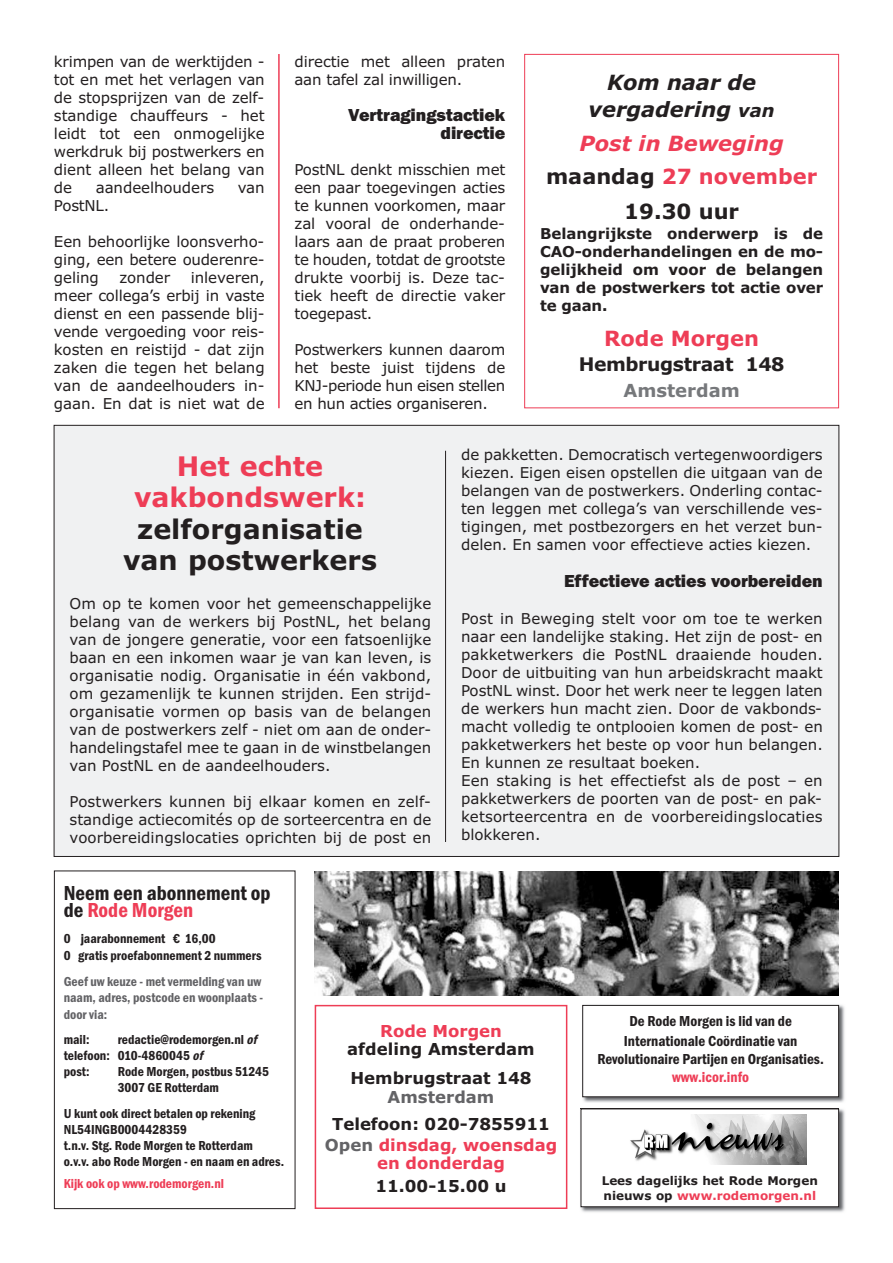
<style>
.page{position:relative;width:893px;height:1263px;background:#fff}
.page>*{position:absolute;margin:0;border:0;box-sizing:border-box;transform-origin:0 0}
.t1{font:700 27px/31.5px "Verdana";color:#231f20;text-align:center}
.t2{font:700 27px/31.5px "Verdana";color:#ee3d56;text-align:center}
.t3{font:700 21px/33.6px "Verdana";color:#231f20;text-align:center}
.t4{font:600 condensed 21px/16.5px "Franklin Gothic";color:#231f20}
.t5{font:italic 700 21px/27px "Verdana";color:#231f20;text-align:center}
.t6{font:700 21px "Verdana";color:#ee3d56}
.t7{font:700 18.75px "Verdana";letter-spacing:-.02em;color:#231f20}
.t8{font:800 18px/18px "Franklin Gothic";letter-spacing:-.005em;color:#231f20;text-align:right}
.t9{font:700 18px "Verdana";color:#76787b}
.t10{font:700 16.5px/28.5px "Verdana";color:#231f20}
.t11{font:700 16.5px "Verdana";color:#ee3d56}
.t12{font:700 16.5px "Verdana";color:#636366}
.t13{font:15px/18px "Verdana";color:#231f20;text-align:justify}
.t14{font:700 15px/18px "Verdana";letter-spacing:-.01em;color:#231f20;text-align:justify}
.t15{font:600 condensed 15px/19.5px "Franklin Gothic";color:#231f20;text-align:center}
.t16{font:600 condensed 15px "Franklin Gothic";color:#ee3d56}
.t17{font:600 condensed 13.5px/16.2px "Franklin Gothic";color:#231f20}
.t18{font:600 condensed 13.5px/16.2px "Franklin Gothic";color:#636366}
.t19{font:600 condensed 13.5px "Franklin Gothic";color:#ee3d56}
.t20{font:700 12px/14.4px "Verdana";color:#231f20}
.s1{font-size:18px}
.s2{font-style:italic;color:#ee3d56}
.s3{color:#ee3d56}
.s4{font-style:italic}
.s5{color:#636366}
</style>
<div class="page">
<img style="left:580px;top:1109px;width:265px;height:103px">
<div style="left:581px;top:1109px;width:258px;height:98px;background:#fff"></div>
<div style="left:581px;top:1108px;width:258px;height:99px;border:1px solid #231f20"></div>
<img style="left:630px;top:1114px;width:177px;height:50px">
<img style="left:582px;top:1004px;width:263px;height:99px">
<img style="left:581px;top:1108px;width:258px;height:1px">
<div style="left:583px;top:1005px;width:256px;height:92px;background:#fff"></div>
<div style="left:582px;top:1005px;width:257px;height:92px;border:1px solid #231f20"></div>
<hr style="left:278px;top:54px;width:2px;height:354px;background:#ee3d56">
<div style="left:54px;top:425px;width:785px;height:431px;background:#f0f1f2"></div>
<div style="left:54px;top:870px;width:241px;height:339px;border:1px solid #231f20"></div>
<div style="left:524px;top:54px;width:315px;height:354px;border:1px solid #ee3d56"></div>
<div style="left:315px;top:1005px;width:252px;height:204px;border:2px solid #ee3d56"></div>
<img style="left:315px;top:871px;width:524px;height:124px">
<hr style="left:445px;top:451px;width:1px;height:391px;background:#231f20">
<p class="t13" style="left:54px;top:53px;width:212px">krimpen van de werktijden - tot en met het verlagen van de stopsprijzen van de zelf&shy;standige chauffeurs - het leidt tot een onmogelijke werkdruk bij postwerkers en dient alleen het belang van de</p>
<p class="t13" style="left:96px;top:179px;width:120px">aandeelhouders</p>
<p class="t13" style="left:238px;top:179px;width:28px">van</p>
<p class="t13" style="left:54px;top:197px;width:57px">PostNL.</p>
<p class="t13" style="left:54px;top:233px;width:212px">Een behoorlijke loonsverho&shy;ging, een betere ouderenre&shy;geling</p>
<p class="t13" style="left:54px;top:269px;width:212px;text-indent:137px">inleveren, meer collega’s erbij in vaste dienst en een passende blij&shy;vende vergoeding voor reis&shy;kosten en reistijd - dat zijn zaken die tegen het belang van de aandeelhouders in&shy;gaan. En dat is niet wat de</p>
<p class="t13" style="left:120px;top:269px;width:52px">zonder</p>
<p class="t13" style="left:294px;top:53px;width:212px">directie met alleen praten aan tafel zal inwilligen.</p>
<p class="t8" style="left:348px;top:106px;width:159px">Vertragingstactiek directie</p>
<p class="t13" style="left:295px;top:161px;width:212px">PostNL denkt misschien met een paar toegevingen acties te kunnen voorkomen, maar zal vooral de onderhande&shy;laars aan de praat proberen te houden, totdat de grootste drukte voorbij is. Deze tac&shy;tiek heeft de directie vaker toegepast.</p>
<p class="t13" style="left:295px;top:341px;width:212px">Postwerkers kunnen daarom het beste juist tijdens de KNJ-periode hun eisen stellen en hun acties organiseren.</p>
<h2 class="t5" style="left:588px;top:69px;width:188px">Kom naar de vergadering <span class="s1">van</span></h2>
<h2 class="t3" style="left:546px;top:127px;width:273px"><span class="s2">Post in Beweging </span>maandag <span class="s3">27 november<br></span>19.30 uur</h2>
<p class="t14" style="left:540px;top:225px;width:285px">Belangrijkste onderwerp is de CAO-onderhandelingen en de mo&shy;gelijkheid om voor de belangen van de postwerkers tot actie over te gaan.</p>
<h2 class="t6" style="left:604px;top:326px;width:156px">Rode Morgen</h2>
<p class="t7" style="left:579px;top:354px;width:207px">Hembrugstraat 148</p>
<p class="t9" style="left:623px;top:380px;width:118px">Amsterdam</p>
<h1 class="t2" style="left:134px;top:451px;width:234px">Het echte vakbondswerk:</h1>
<h1 class="t1" style="left:123px;top:514px;width:255px">zelforganisatie van postwerkers</h1>
<p class="t13" style="left:70px;top:595px;width:363px">Om op te komen voor het gemeenschappelijke belang van de werkers bij PostNL, het belang van de jongere generatie, voor een fatsoenlijke baan en een inkomen waar je van kan leven, is organisatie nodig. Organisatie in één vakbond, om gezamenlijk te kunnen strijden. Een strijd&shy;organisatie vormen op basis van de belangen van de postwerkers zelf - niet om aan de onder&shy;handelingstafel mee te gaan in de winstbelangen van PostNL en de aandeelhouders.</p>
<p class="t13" style="left:70px;top:793px;width:363px">Postwerkers kunnen bij elkaar komen en zelf&shy;standige actiecomités op de sorteercentra en de voorbereidingslocaties oprichten bij de post en</p>
<p class="t13" style="left:461px;top:446px;width:363px">de pakketten. Democratisch vertegenwoordigers kiezen. Eigen eisen opstellen die uitgaan van de belangen van de postwerkers. Onderling contac&shy;ten leggen met collega’s van verschillende ves&shy;tigingen, met postbezorgers en het verzet bun&shy;delen. En samen voor effectieve acties kiezen.</p>
<p class="t8" style="left:564px;top:572px;width:260px">Effectieve acties voorbereiden</p>
<p class="t13" style="left:461px;top:610px;width:363px;text-align:left">Post in Beweging stelt voor om toe te werken naar een landelijke staking. Het zijn de post- en pakketwerkers die PostNL draaiende houden.<br>Door de uitbuiting van hun arbeidskracht maakt PostNL winst. Door het werk neer te leggen laten de werkers hun macht zien. Door de vakbonds&shy;macht volledig te ontplooien komen de post- en pakketwerkers het beste op voor hun belangen.<br>En kunnen ze resultaat boeken.<br>Een staking is het effectiefst als de post – en pakketwerkers de poorten van de post- en pak&shy;ketsorteercentra en de voorbereidingslocaties blokkeren.</p>
<h2 class="t4" style="left:64px;top:885px;width:208px">Neem een abonnement op de <span class="s3">Rode Morgen</span></h2>
<p class="t17" style="left:64px;top:930px;width:199px">0 jaarabonnement € 16,00<br>0 gratis proefabonnement 2 nummers</p>
<p class="t18" style="left:64px;top:973px;width:201px">Geef uw keuze - met vermelding van uw naam, adres, postcode en woonplaats - door via:</p>
<p class="t17" style="left:64px;top:1031px;width:27px">mail:</p>
<p class="t17" style="left:64px;top:1031px;width:198px;text-indent:54px">redactie@rodemorgen.nl <span class="s4">of </span>telefoon: 010-4860045 <span class="s4">of<br></span>post:</p>
<p class="t17" style="left:118px;top:1063px;width:153px">Rode Morgen, postbus 51245<br>3007 GE Rotterdam</p>
<p class="t17" style="left:64px;top:1105px;width:222px">U kunt ook direct betalen op rekening NL54INGB0004428359<br>t.n.v. Stg. Rode Morgen te Rotterdam<br>o.v.v. abo Rode Morgen - en naam en adres.</p>
<p class="t19" style="left:64px;top:1176px;width:162px">Kijk ook op www.rodemorgen.nl</p>
<p class="t11" style="left:380px;top:1022px;width:123px">Rode Morgen</p>
<p class="t10" style="left:347px;top:1035px;width:189px">afdeling Amsterdam<br>Hembrugstraat 148</p>
<p class="t12" style="left:388px;top:1088px;width:108px">Amsterdam</p>
<p class="t10" style="left:325px;top:1114px;width:234px;line-height:21px;text-align:center">Telefoon: 020-7855911<br><span class="s5">Open</span> <span class="s3">dinsdag, woensdag</span></p>
<p class="t11" style="left:377px;top:1154px;width:129px">en donderdag</p>
<p class="t10" style="left:375px;top:1172px;width:133px">11.00-15.00 u</p>
<p class="t15" style="left:624px;top:1011px;width:175px">De Rode Morgen is lid van de<br>Internationale Coördinatie van</p>
<p class="t15" style="left:597px;top:1049px;width:228px">Revolutionaire Partijen en Organisaties.</p>
<p class="t16" style="left:672px;top:1068px;width:78px">www.icor.info</p>
<p class="t20" style="left:602px;top:1174px;width:218px">Lees dagelijks het Rode Morgen nieuws op <span class="s3">www.rodemorgen.nl</span></p>
</div>
